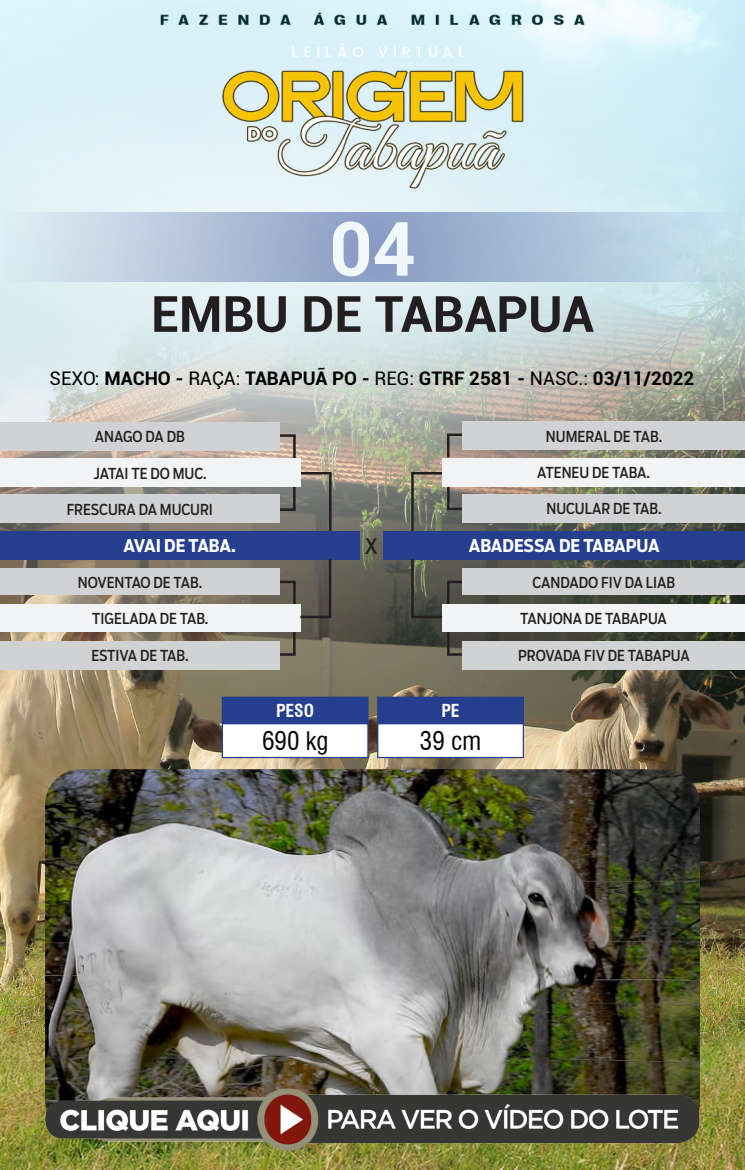
<style>
.page{position:relative;width:745px;height:1170px;background:#fff}
.page>*{position:absolute;margin:0;border:0;box-sizing:border-box;transform-origin:0 0}
.t1{font:700 75px "Roboto";color:#fff}
.t2{font:700 50px "Roboto";color:#231f20}
.t3{font:condensed 25px "Swiss 721 BT";color:#040503}
.t4{font:21.25px "Boomer Cond";color:#231f20}
.t5{font:700 18.75px "Roboto";color:#000}
.t6{font:700 17.5px "Boomer Cond";letter-spacing:-.01em;color:#fff}
.t7{font:700 condensed 17.5px "Swiss 721 BT";color:#fff}
.t8{font:15px "Boomer Cond";color:#231f20}
.s1{font-weight:400}
</style>
<div class="page">
<img style="left:0;top:0;width:744px;height:1169px">
<hr style="left:411px;top:473px;width:2px;height:58px;background:#231f20">
<hr style="left:411px;top:472px;width:31px;height:2px;background:#231f20">
<hr style="left:329px;top:473px;width:2px;height:58px;background:#231f20">
<hr style="left:300px;top:472px;width:31px;height:2px;background:#231f20">
<hr style="left:293px;top:581px;width:2px;height:23px;background:#231f20">
<hr style="left:279px;top:580px;width:16px;height:3px;background:#231f20">
<hr style="left:293px;top:631px;width:2px;height:23px;background:#231f20">
<svg style="left:279px;top:653px;width:16px;height:2px"></svg>
<hr style="left:446px;top:581px;width:3px;height:23px;background:#231f20">
<hr style="left:446px;top:580px;width:16px;height:3px;background:#231f20">
<hr style="left:447px;top:631px;width:2px;height:23px;background:#231f20">
<svg style="left:447px;top:653px;width:15px;height:2px"></svg>
<hr style="left:446px;top:434px;width:3px;height:23px;background:#231f20">
<hr style="left:446px;top:433px;width:16px;height:3px;background:#231f20">
<hr style="left:447px;top:486px;width:2px;height:23px;background:#231f20">
<hr style="left:447px;top:507px;width:16px;height:3px;background:#231f20">
<hr style="left:293px;top:487px;width:2px;height:23px;background:#231f20">
<hr style="left:279px;top:508px;width:16px;height:3px;background:#231f20">
<hr style="left:293px;top:435px;width:2px;height:23px;background:#231f20">
<hr style="left:279px;top:434px;width:16px;height:3px;background:#231f20">
<div style="left:462px;top:494px;width:282px;height:28px;background:#d1d2d4"></div>
<div style="left:0;top:494px;width:279px;height:28px;background:#d1d2d4"></div>
<div style="left:0;top:640px;width:279px;height:29px;background:#d1d2d4"></div>
<div style="left:462px;top:640px;width:282px;height:29px;background:#d1d2d4"></div>
<div style="left:442px;top:457px;width:302px;height:29px;background:#f2f3f4"></div>
<div style="left:0;top:458px;width:300px;height:29px;background:#f2f3f4"></div>
<div style="left:0;top:604px;width:300px;height:28px;background:#f2f3f4"></div>
<div style="left:442px;top:604px;width:302px;height:28px;background:#f2f3f4"></div>
<div style="left:462px;top:421px;width:282px;height:28px;background:#d1d2d4"></div>
<div style="left:0;top:422px;width:279px;height:28px;background:#d1d2d4"></div>
<div style="left:0;top:568px;width:279px;height:27px;background:#d1d2d4"></div>
<div style="left:462px;top:568px;width:282px;height:27px;background:#d1d2d4"></div>
<div style="left:0;top:531px;width:359px;height:28px;background:#253f8e"></div>
<div style="left:383px;top:531px;width:361px;height:28px;background:#253f8e"></div>
<hr style="left:328px;top:558px;width:3px;height:59px;background:#231f20">
<hr style="left:300px;top:615px;width:31px;height:3px;background:#231f20">
<hr style="left:411px;top:558px;width:2px;height:59px;background:#231f20">
<hr style="left:411px;top:615px;width:31px;height:3px;background:#231f20">
<svg style="left:0;top:213px;width:744px;height:69px;background:#afc3da"></svg>
<img style="left:45px;top:769px;width:654px;height:368px">
<img style="left:45px;top:1088px;width:654px;height:62px;border-radius:31px">
<div style="left:222px;top:697px;width:146px;height:26px;background:#253f8e"></div>
<div style="left:221px;top:696px;width:147px;height:28px;border:1px solid #253f8e"></div>
<div style="left:222px;top:723px;width:146px;height:34px;background:#fff"></div>
<div style="left:221px;top:723px;width:147px;height:35px;border:1px solid #253f8e"></div>
<div style="left:377px;top:697px;width:146px;height:26px;background:#253f8e"></div>
<div style="left:377px;top:696px;width:146px;height:28px;border:1px solid #253f8e"></div>
<div style="left:377px;top:723px;width:146px;height:34px;background:#fff"></div>
<div style="left:377px;top:723px;width:146px;height:35px;border:1px solid #253f8e"></div>
<h1 class="t1" style="left:329px;top:196px;width:88px">04</h1>
<p class="t2" style="left:151px;top:279px;width:444px">EMBU DE TABAPUA</p>
<p class="t5" style="left:50px;top:365px;width:645px"><span class="s1">SEXO:</span> MACHO - <span class="s1">RAÇA:</span> TABAPUÃ PO - <span class="s1">REG:</span> GTRF 2581 - <span class="s1">NASC.:</span> 03/11/2022</p>
<p class="t8" style="left:95px;top:428px;width:91px">ANAGO DA DB</p>
<p class="t8" style="left:545px;top:427px;width:118px">NUMERAL DE TAB.</p>
<p class="t8" style="left:94px;top:464px;width:114px">JATAI TE DO MUC.</p>
<p class="t8" style="left:537px;top:463px;width:114px">ATENEU DE TABA.</p>
<p class="t8" style="left:67px;top:500px;width:148px">FRESCURA DA MUCURI</p>
<p class="t8" style="left:546px;top:499px;width:117px">NUCULAR DE TAB.</p>
<p class="t6" style="left:123px;top:535px;width:114px">AVAI DE TABA.</p>
<p class="t4" style="left:364px;top:533px;width:15px">X</p>
<p class="t6" style="left:468px;top:535px;width:192px">ABADESSA DE TABAPUA</p>
<p class="t8" style="left:78px;top:573px;width:126px">NOVENTAO DE TAB.</p>
<p class="t8" style="left:532px;top:573px;width:144px">CANDADO FIV DA LIAB</p>
<p class="t8" style="left:92px;top:610px;width:118px">TIGELADA DE TAB.</p>
<p class="t8" style="left:520px;top:610px;width:148px">TANJONA DE TABAPUA</p>
<p class="t8" style="left:91px;top:646px;width:99px">ESTIVA DE TAB.</p>
<p class="t8" style="left:517px;top:646px;width:173px">PROVADA FIV DE TABAPUA</p>
<p class="t7" style="left:276px;top:700px;width:40px">PESO</p>
<p class="t3" style="left:262px;top:726px;width:68px">690 kg</p>
<p class="t7" style="left:441px;top:700px;width:20px">PE</p>
<p class="t3" style="left:419px;top:726px;width:63px">39 cm</p>
</div>
